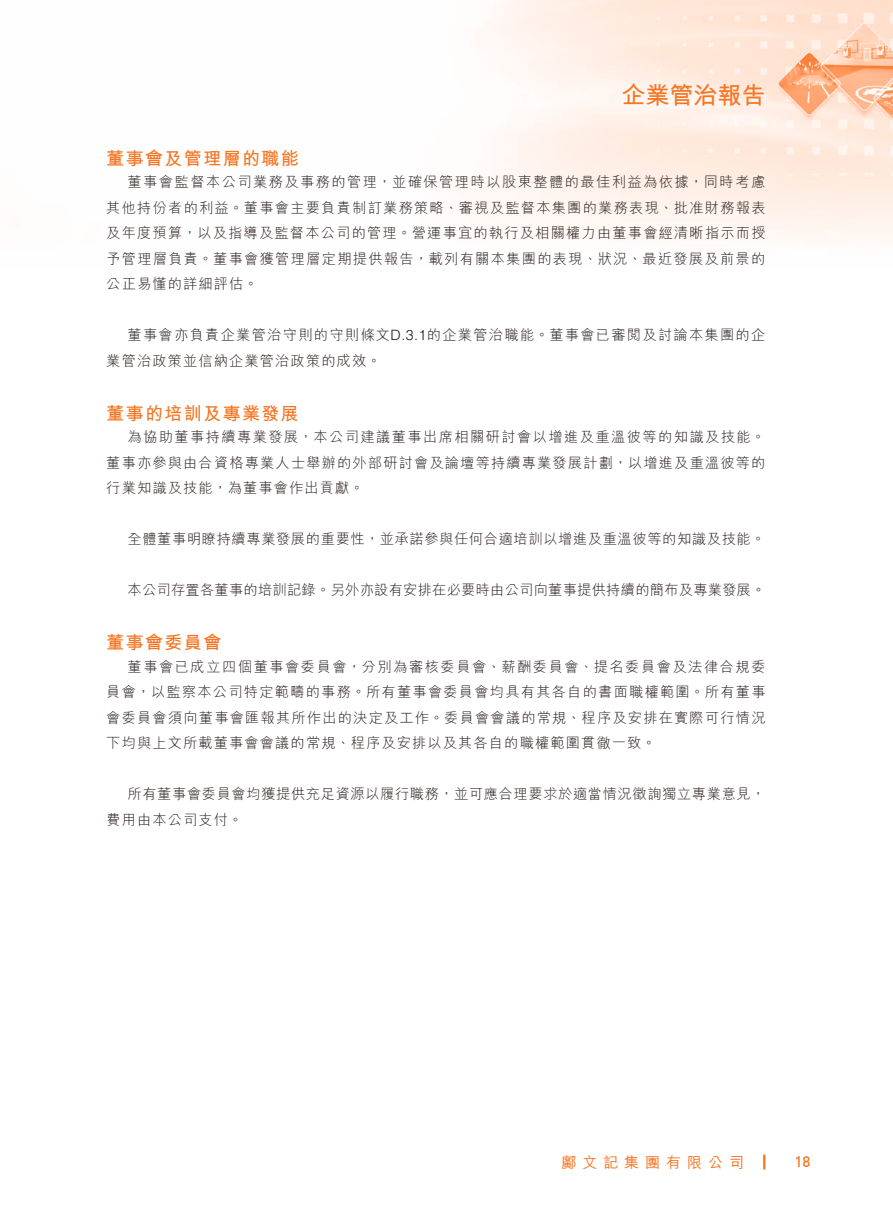
<style>
.page{position:relative;width:893px;height:1212px;background:#fff}
.page>*{position:absolute;margin:0;border:0;box-sizing:border-box;transform-origin:0 0}
.t1{font:700 24px "M Hei HK";color:#f57523}
.t2{font:700 18px "M Hei HK";letter-spacing:.08em;color:#f57523}
.t3{font:500 15px "M Hei HK";letter-spacing:.4em;color:#f57523}
.t4{font:500 15px "DIN Pro";color:#f57523}
.t5{font:300 14.25px/25.5px "M Hei HK";letter-spacing:.08em;color:#231916;text-align:justify}
.t6{font:300 14.25px/25.5px "M Hei HK";letter-spacing:.045em;color:#231916}
.t7{font:300 14.25px "M Hei HK";letter-spacing:.02em;color:#231916}
.s1{font-family:"Helvetica LT Std"}
</style>
<div class="page">
<img style="left:493px;top:0;width:400px;height:239px">
<svg style="left:763px;top:1154px;width:2px;height:15px"></svg>
<h1 class="t1" style="left:621px;top:78px;width:145px">企業管治報告</h1>
<p class="t2" style="left:106px;top:145px;width:194px">董事會及管理層的職能</p>
<p class="t5" style="left:106px;top:169px;width:661px;text-indent:21px">董事會監督本公司業務及事務的管理，並確保管理時以股東整體的最佳利益為依據，同時考慮其他持份者的利益。董事會主要負責制訂業務策略、審視及監督本集團的業務表現、批准財務報表及年度預算，以及指導及監督本公司的管理。營運事宜的執行及相關權力由董事會經清晰指示而授予管理層負責。董事會獲管理層定期提供報告，載列有關本集團的表現、狀況、最近發展及前景的公正易懂的詳細評估。</p>
<p class="t5" style="left:106px;top:321px;width:661px;text-indent:21px">董事會亦負責企業管治守則的守則條文<span class="s1">D.3.1</span>的企業管治職能。董事會已審閱及討論本集團的企業管治政策並信納企業管治政策的成效。</p>
<p class="t2" style="left:106px;top:400px;width:194px">董事的培訓及專業發展</p>
<p class="t5" style="left:106px;top:424px;width:661px;text-indent:21px">為協助董事持續專業發展，本公司建議董事出席相關研討會以增進及重溫彼等的知識及技能。董事亦參與由合資格專業人士舉辦的外部研討會及論壇等持續專業發展計劃，以增進及重溫彼等的行業知識及技能，為董事會作出貢獻。</p>
<p class="t6" style="left:128px;top:526px;width:639px">全體董事明瞭持續專業發展的重要性，並承諾參與任何合適培訓以增進及重溫彼等的知識及技能。</p>
<p class="t7" style="left:128px;top:580px;width:640px">本公司存置各董事的培訓記錄。另外亦設有安排在必要時由公司向董事提供持續的簡布及專業發展。</p>
<p class="t2" style="left:106px;top:630px;width:117px">董事會委員會</p>
<p class="t5" style="left:106px;top:653px;width:661px;text-indent:21px">董事會已成立四個董事會委員會，分別為審核委員會、薪酬委員會、提名委員會及法律合規委員會，以監察本公司特定範疇的事務。所有董事會委員會均具有其各自的書面職權範圍。所有董事會委員會須向董事會匯報其所作出的決定及工作。委員會會議的常規、程序及安排在實際可行情況下均與上文所載董事會會議的常規、程序及安排以及其各自的職權範圍貫徹一致。</p>
<p class="t6" style="left:106px;top:781px;width:661px;text-indent:21px">所有董事會委員會均獲提供充足資源以履行職務，並可應合理要求於適當情況徵詢獨立專業意見，費用由本公司支付。</p>
<p class="t3" style="left:561px;top:1151px;width:184px">鄺文記集團有限公司</p>
<p class="t4" style="left:794px;top:1152px;width:17px">18</p>
</div>
